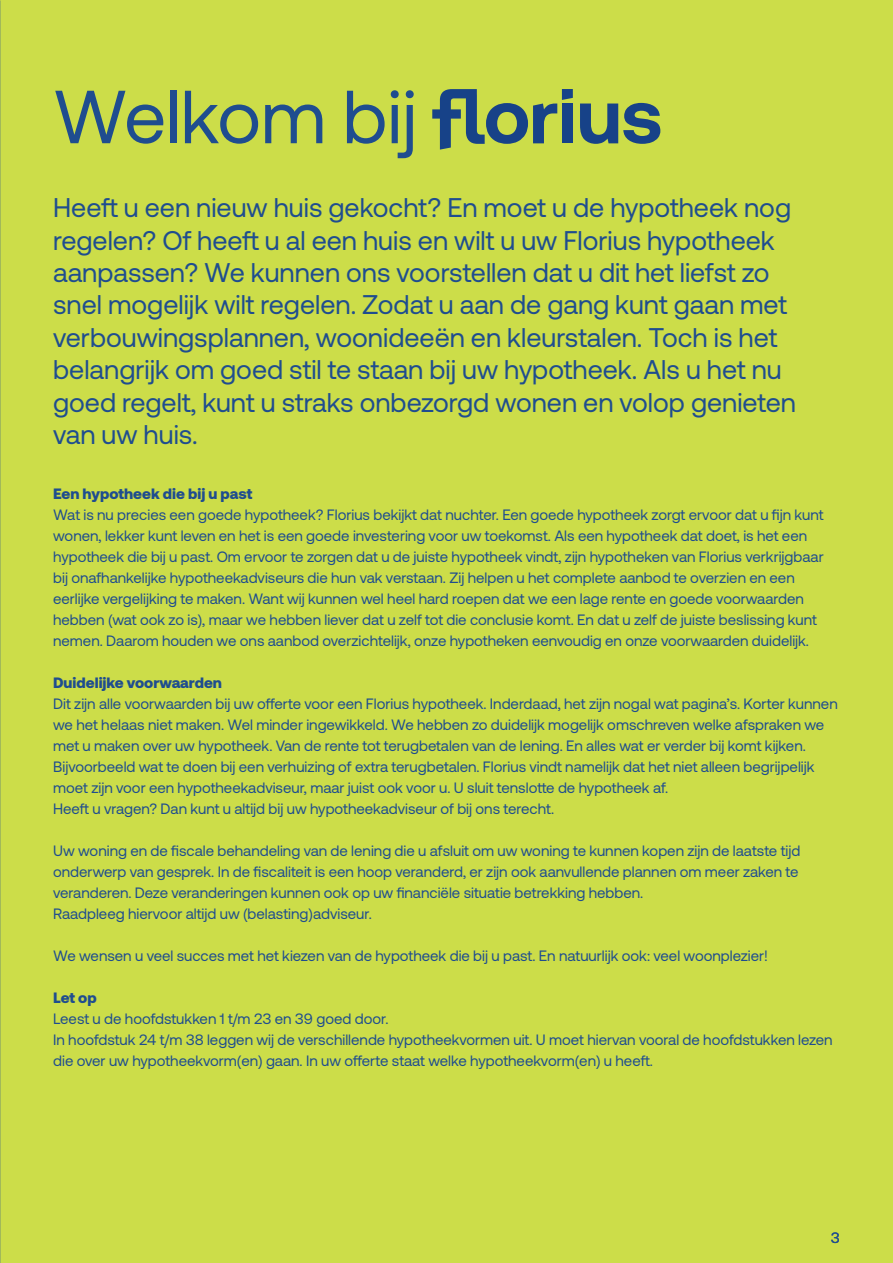
<style>
.page{position:relative;width:893px;height:1263px;background:#ccdd49}
.page>*{position:absolute;margin:0;border:0;box-sizing:border-box;transform-origin:0 0}
.t1{font:75px "Aeonik";color:#1f4d8f}
.t2{font:27px/32.4px "Aeonik";color:#1f4d8f}
.t3{font:15px/21px "Aeonik";color:#1f4d8f}
.t4{font:900 15px "Aeonik";color:#1f4d8f}
</style>
<div class="page">
<svg style="left:580px;top:103px;width:80px;height:41px"></svg>
<svg style="left:432px;top:89px;width:141px;height:61px"></svg>
<h1 class="t1" style="left:53px;top:76px;width:365px">Welkom bij</h1>
<p class="t2" style="left:53px;top:192px;width:744px">Heeft u een nieuw huis gekocht? En moet u de hypotheek nog regelen? Of heeft u al een huis en wilt u uw Florius hypotheek aanpassen? We kunnen ons voorstellen dat u dit het liefst zo snel mogelijk wilt regelen. Zodat u aan de gang kunt gaan met verbouwingsplannen, woonideeën en kleurstalen. Toch is het belangrijk om goed stil te staan bij uw hypotheek. Als u het nu goed regelt, kunt u straks onbezorgd wonen en volop genieten van uw huis.</p>
<p class="t4" style="left:53px;top:485px;width:201px">Een hypotheek die bij u past</p>
<p class="t3" style="left:53px;top:504px;width:772px">Wat is nu precies een goede hypotheek? Florius bekijkt dat nuchter. Een goede hypotheek zorgt ervoor dat u fijn kunt wonen, lekker kunt leven en het is een goede investering voor uw toekomst. Als een hypotheek dat doet, is het een hypotheek die bij u past. Om ervoor te zorgen dat u de juiste hypotheek vindt, zijn hypotheken van Florius verkrijgbaar bij onafhankelijke hypotheekadviseurs die hun vak verstaan. Zij helpen u het complete aanbod te overzien en een eerlijke vergelijking te maken. Want wij kunnen wel heel hard roepen dat we een lage rente en goede voorwaarden hebben (wat ook zo is), maar we hebben liever dat u zelf tot die conclusie komt. En dat u zelf de juiste beslissing kunt nemen. Daarom houden we ons aanbod overzichtelijk, onze hypotheken eenvoudig en onze voorwaarden duidelijk.</p>
<p class="t4" style="left:53px;top:674px;width:170px">Duidelijke voorwaarden</p>
<p class="t3" style="left:53px;top:693px;width:786px">Dit zijn alle voorwaarden bij uw offerte voor een Florius hypotheek. Inderdaad, het zijn nogal wat pagina’s. Korter kunnen we het helaas niet maken. Wel minder ingewikkeld. We hebben zo duidelijk mogelijk omschreven welke afspraken we met u maken over uw hypotheek. Van de rente tot terugbetalen van de lening. En alles wat er verder bij komt kijken.<br>Bijvoorbeeld wat te doen bij een verhuizing of extra terugbetalen. Florius vindt namelijk dat het niet alleen begrijpelijk moet zijn voor een hypotheekadviseur, maar juist ook voor u. U sluit tenslotte de hypotheek af.<br>Heeft u vragen? Dan kunt u altijd bij uw hypotheekadviseur of bij ons terecht.</p>
<p class="t3" style="left:53px;top:840px;width:749px">Uw woning en de fiscale behandeling van de lening die u afsluit om uw woning te kunnen kopen zijn de laatste tijd onderwerp van gesprek. In de fiscaliteit is een hoop veranderd, er zijn ook aanvullende plannen om meer zaken te veranderen. Deze veranderingen kunnen ook op uw financiële situatie betrekking hebben.<br>Raadpleeg hiervoor altijd uw (belasting)adviseur.</p>
<p class="t3" style="left:53px;top:945px;width:716px">We wensen u veel succes met het kiezen van de hypotheek die bij u past. En natuurlijk ook: veel woonplezier!</p>
<p class="t4" style="left:53px;top:989px;width:45px">Let op</p>
<p class="t3" style="left:53px;top:1008px;width:781px">Leest u de hoofdstukken 1 t/m 23 en 39 goed door.<br>In hoofdstuk 24 t/m 38 leggen wij de verschillende hypotheekvormen uit. U moet hiervan vooral de hoofdstukken lezen die over uw hypotheekvorm(en) gaan. In uw offerte staat welke hypotheekvorm(en) u heeft.</p>
<p class="t3" style="left:831px;top:1227px;width:10px">3</p>
</div>
